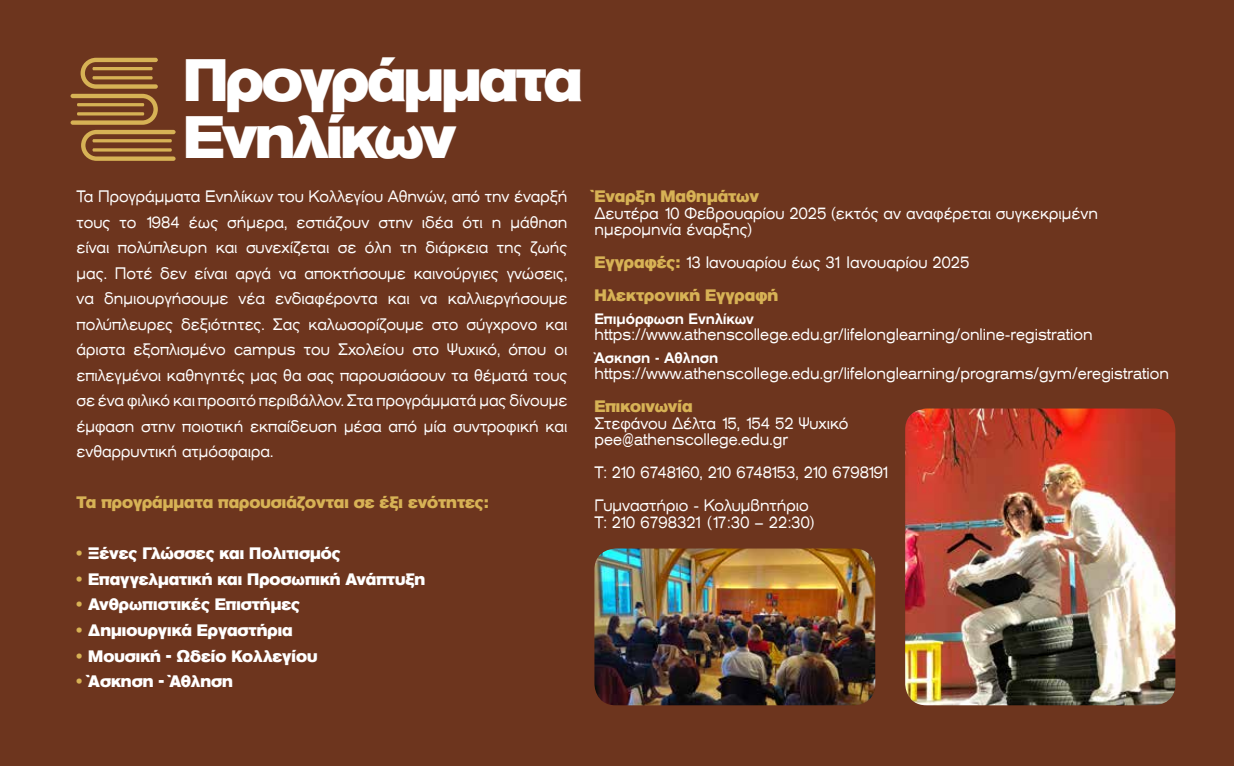
<style>
.page{position:relative;width:1234px;height:766px;background:#fff}
.page>*{position:absolute;margin:0;border:0;box-sizing:border-box;transform-origin:0 0}
.t1{font:700 expanded 59.4px/57px "Akzidenz Grotesk BE Greek";letter-spacing:-.05em;color:#fff;scale:.83 1}
.t2{font:expanded 16.5px/25.5px "Akzidenz Grotesk BE Greek";color:#fff;scale:.8 1}
.t3{font:700 expanded 16.5px "Akzidenz Grotesk BE Greek";color:#fff;scale:.8 1}
.t4{font:700 expanded 16.5px "Akzidenz Grotesk BE Greek";color:#d7b255;scale:.8 1}
.t5{font:500 expanded 15px "Akzidenz Grotesk BE Greek";color:#fff;scale:.8 1}
.s1{color:#d7b255}
.s2{font-weight:700;color:#d7b255}
</style>
<div class="page">
<div style="left:0;top:0;width:1233px;height:765px;background:#6d351e"></div>
<svg style="left:71px;top:58px;width:104px;height:103px"></svg>
<hr style="left:92px;top:139px;width:80px;height:3px;background:#d7b255">
<hr style="left:92px;top:148px;width:80px;height:3px;background:#d7b255">
<img style="left:905px;top:408px;width:269px;height:297px">
<img style="left:594px;top:548px;width:281px;height:157px">
<h1 class="t1" style="left:183px;top:53px;width:482px">Προγράμματα<br>Ενηλίκων</h1>
<p class="t2" style="left:76px;top:184px;width:615px;text-align:justify">Τα Προγράμματα Ενηλίκων του Κολλεγίου Αθηνών, από την έναρξή τους το 1984 έως σήμερα, εστιάζουν στην ιδέα ότι η μάθηση είναι πολύπλευρη και συνεχίζεται σε όλη τη διάρκεια της ζωής μας. Ποτέ δεν είναι αργά να αποκτήσουμε καινούργιες γνώσεις, να δημιουργήσουμε νέα ενδιαφέροντα και να καλλιεργήσουμε πολύπλευρες δεξιότητες. Σας καλωσορίζουμε στο σύγχρονο και άριστα εξοπλισμένο campus του Σχολείου στο Ψυχικό, όπου οι επιλεγμένοι καθηγητές μας θα σας παρουσιάσουν τα θέματά τους σε ένα φιλικό και προσιτό περιβάλλον. Στα προγράμματά μας δίνουμε έμφαση στην ποιοτική εκπαίδευση μέσα από μία συντροφική και ενθαρρυντική ατμόσφαιρα.</p>
<p class="t4" style="left:76px;top:493px;width:516px">Τα προγράμματα παρουσιάζονται σε έξι ενότητες:</p>
<p class="t3" style="left:76px;top:544px;width:331px"><span class="s1">•</span> Ξένες Γλώσσες και Πολιτισμός</p>
<p class="t3" style="left:76px;top:570px;width:437px"><span class="s1">•</span> Επαγγελματική και Προσωπική Ανάπτυξη</p>
<p class="t3" style="left:76px;top:595px;width:281px"><span class="s1">•</span> Ανθρωπιστικές Επιστήμες</p>
<p class="t3" style="left:76px;top:621px;width:271px"><span class="s1">•</span> Δημιουργικά Εργαστήρια</p>
<p class="t3" style="left:76px;top:646px;width:302px"><span class="s1">•</span> Μουσική - Ωδείο Κολλεγίου</p>
<p class="t3" style="left:76px;top:672px;width:197px"><span class="s1">•</span> Άσκηση - Άθληση</p>
<p class="t4" style="left:594px;top:187px;width:207px">Έναρξη Μαθημάτων</p>
<p class="t2" style="left:594px;top:205px;width:631px;line-height:16.5px">Δευτέρα 10 Φεβρουαρίου 2025 (εκτός αν αναφέρεται συγκεκριμένη ημερομηνία έναρξης)</p>
<p class="t2" style="left:594px;top:246px;width:470px;line-height:33px"><span class="s2">Εγγραφές:</span> 13 Ιανουαρίου έως 31 Ιανουαρίου 2025<br><span class="s2">Ηλεκτρονική Εγγραφή</span></p>
<p class="t5" style="left:594px;top:310px;width:201px">Επιμόρφωση Ενηλίκων</p>
<p class="t2" style="left:594px;top:322px;width:624px">https://www.athenscollege.edu.gr/lifelonglearning/online-registration</p>
<p class="t5" style="left:594px;top:349px;width:156px">Άσκηση - Αθληση</p>
<p class="t2" style="left:594px;top:361px;width:719px">https://www.athenscollege.edu.gr/lifelonglearning/programs/gym/eregistration</p>
<p class="t4" style="left:594px;top:397px;width:124px">Επικοινωνία</p>
<p class="t2" style="left:594px;top:415px;width:319px;line-height:16.5px">Στεφάνου Δέλτα 15, 154 52 Ψυχικό pee@athenscollege.edu.gr</p>
<p class="t2" style="left:594px;top:456px;width:371px;line-height:33px">Τ: 210 6748160, 210 6748153, 210 6798191<br>Γυμναστήριο - Κολυμβητήριο</p>
<p class="t2" style="left:594px;top:510px;width:276px">Τ: 210 6798321 (17:30 – 22:30)</p>
</div>
